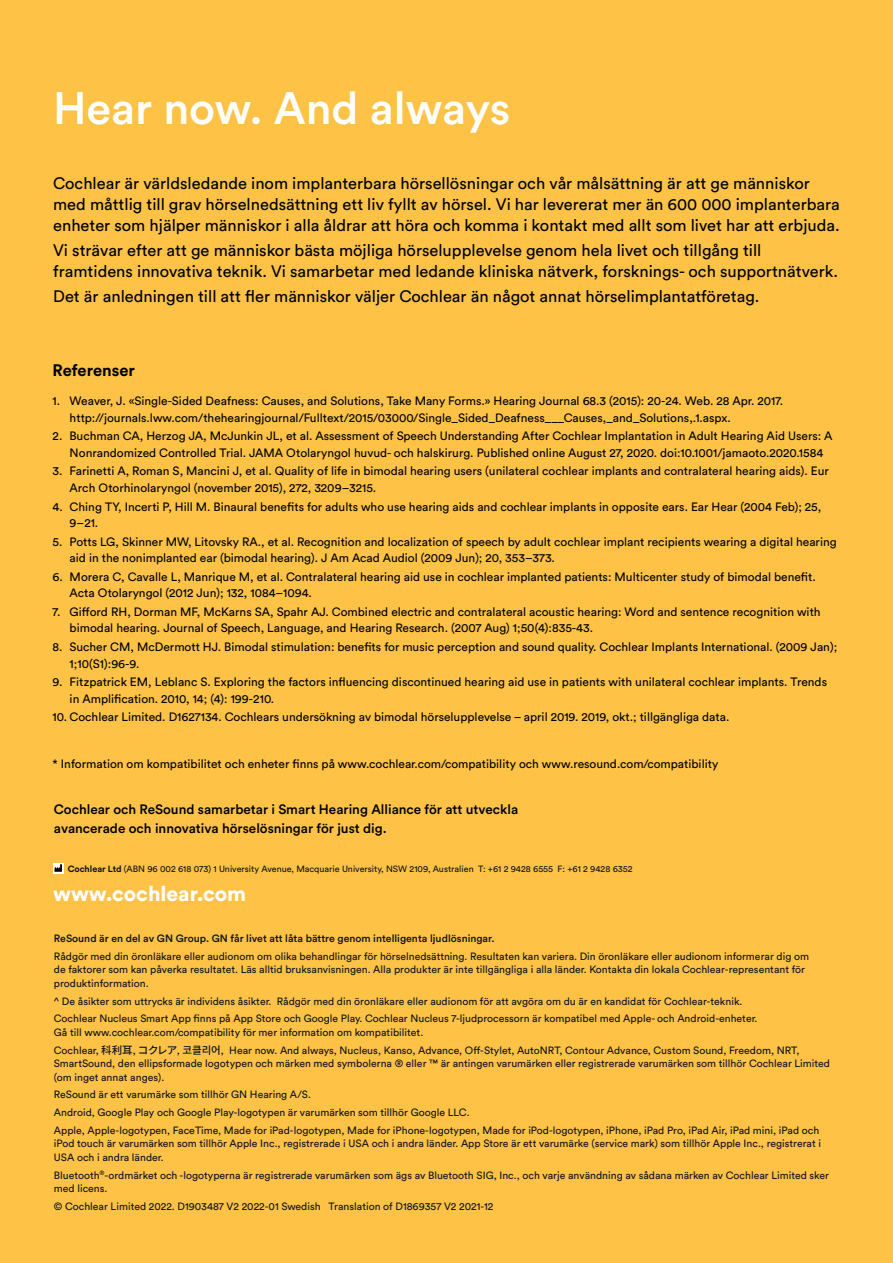
<style>
.page{position:relative;width:893px;height:1263px;background:#fdc246}
.page>*{position:absolute;margin:0;border:0;box-sizing:border-box;transform-origin:0 0}
.t1{font:500 45px "Circular Std";color:#fff}
.t2{font:900 21px "Circular Std";color:#fff}
.t3{font:16.5px/21px "Circular Std";color:#000}
.t4{font:700 16.5px "Circular Std";color:#000}
.t5{font:500 13.5px/19.5px "Circular Std";color:#000}
.t6{font:12px/16.5px "Circular Std";color:#000}
.t7{font:10.5px/13.5px "Circular Std";color:#0e131c}
.t8{font:500 10.5px "Circular Std";color:#0e131c}
.t9{font:9px "Circular Std";color:#0e131c}
.s1{font-weight:700}
.s2{font-family:"Noto Sans SC";font-weight:500}
.s3{font-family:"Noto Sans JP";font-weight:500}
.s4{font-family:"Noto Sans KR";font-weight:500}
</style>
<div class="page">
<svg style="left:53px;top:863px;width:10px;height:10px"></svg>
<svg style="left:55px;top:864px;width:7px;height:8px"></svg>
<h1 class="t1" style="left:53px;top:80px;width:459px">Hear now. And always</h1>
<p class="t3" style="left:53px;top:172px;width:788px">Cochlear är världsledande inom implanterbara hörsellösningar och vår målsättning är att ge människor med måttlig till grav hörselnedsättning ett liv fyllt av hörsel. Vi har levererat mer än 600 000 implanterbara enheter som hjälper människor i alla åldrar att höra och komma i kontakt med allt som livet har att erbjuda.</p>
<h3 class="t3" style="left:53px;top:240px;width:786px">Vi strävar efter att ge människor bästa möjliga hörselupplevelse genom hela livet och tillgång till framtidens innovativa teknik. Vi samarbetar med ledande kliniska nätverk, forsknings- och supportnätverk.</h3>
<h3 class="t3" style="left:53px;top:286px;width:708px">Det är anledningen till att fler människor väljer Cochlear än något annat hörselimplantatföretag.</h3>
<h3 class="t4" style="left:53px;top:359px;width:84px">Referenser</h3>
<p class="t6" style="left:70px;top:393px;width:715px;text-indent:-17px">1. Weaver, J. «Single-Sided Deafness: Causes, and Solutions, Take Many Forms.» Hearing Journal 68.3 (2015): 20-24. Web. 28 Apr. 2017. http://journals.lww.com/thehearingjournal/Fulltext/2015/03000/Single_Sided_Deafness___Causes,_and_Solutions,.1.aspx.</p>
<p class="t6" style="left:70px;top:428px;width:764px;text-indent:-17px">2. Buchman CA, Herzog JA, McJunkin JL, et al. Assessment of Speech Understanding After Cochlear Implantation in Adult Hearing Aid Users: A<br>Nonrandomized Controlled Trial. JAMA Otolaryngol huvud- och halskirurg. Published online August 27, 2020. doi:10.1001/jamaoto.2020.1584</p>
<p class="t6" style="left:70px;top:463px;width:761px;text-indent:-17px">3. Farinetti A, Roman S, Mancini J, et al. Quality of life in bimodal hearing users (unilateral cochlear implants and contralateral hearing aids). Eur<br>Arch Otorhinolaryngol (november 2015), 272, 3209–3215.</p>
<p class="t6" style="left:70px;top:498px;width:753px;text-indent:-17px">4. Ching TY, Incerti P, Hill M. Binaural benefits for adults who use hearing aids and cochlear implants in opposite ears. Ear Hear (2004 Feb); 25,<br>9–21.</p>
<p class="t6" style="left:70px;top:533px;width:768px;text-indent:-17px">5. Potts LG, Skinner MW, Litovsky RA., et al. Recognition and localization of speech by adult cochlear implant recipients wearing a digital hearing aid in the nonimplanted ear (bimodal hearing). J Am Acad Audiol (2009 Jun); 20, 353–373.</p>
<p class="t6" style="left:70px;top:568px;width:748px;text-indent:-17px">6. Morera C, Cavalle L, Manrique M, et al. Contralateral hearing aid use in cochlear implanted patients: Multicenter study of bimodal benefit.<br>Acta Otolaryngol (2012 Jun); 132, 1084–1094.</p>
<p class="t6" style="left:70px;top:603px;width:752px;text-indent:-17px">7. Gifford RH, Dorman MF, McKarns SA, Spahr AJ. Combined electric and contralateral acoustic hearing: Word and sentence recognition with bimodal hearing. Journal of Speech, Language, and Hearing Research. (2007 Aug) 1;50(4):835-43.</p>
<p class="t6" style="left:70px;top:638px;width:769px;text-indent:-17px">8. Sucher CM, McDermott HJ. Bimodal stimulation: benefits for music perception and sound quality. Cochlear Implants International. (2009 Jan);<br>1;10(S1):96-9.</p>
<p class="t6" style="left:70px;top:674px;width:759px;text-indent:-17px">9. Fitzpatrick EM, Leblanc S. Exploring the factors influencing discontinued hearing aid use in patients with unilateral cochlear implants. Trends in Amplification. 2010, 14; (4): 199-210.</p>
<p class="t6" style="left:53px;top:709px;width:678px">10. Cochlear Limited. D1627134. Cochlears undersökning av bimodal hörselupplevelse – april 2019. 2019, okt.; tillgängliga data.</p>
<p class="t6" style="left:53px;top:755px;width:667px">* Information om kompatibilitet och enheter finns på www.cochlear.com/compatibility och www.resound.com/compatibility</p>
<p class="t5" style="left:54px;top:799px;width:466px">Cochlear och ReSound samarbetar i Smart Hearing Alliance för att utveckla avancerade och innovativa hörselösningar för just dig.</p>
<p class="t9" style="left:68px;top:863px;width:566px"><span class="s1">Cochlear Ltd</span> (ABN 96 002 618 073) 1 University Avenue, Macquarie University, NSW 2109, Australien T: +61 2 9428 6555 F: +61 2 9428 6352</p>
<h2 class="t2" style="left:53px;top:879px;width:194px">www.cochlear.com</h2>
<p class="t8" style="left:54px;top:932px;width:442px">ReSound är en del av GN Group. GN får livet att låta bättre genom intelligenta ljudlösningar.</p>
<p class="t7" style="left:54px;top:949px;width:757px">Rådgör med din öronläkare eller audionom om olika behandlingar för hörselnedsättning. Resultaten kan variera. Din öronläkare eller audionom informerar dig om de faktorer som kan påverka resultatet. Läs alltid bruksanvisningen. Alla produkter är inte tillgängliga i alla länder. Kontakta din lokala Cochlear-representant för produktinformation.</p>
<p class="t7" style="left:54px;top:992px;width:705px;line-height:17.7px">^ De åsikter som uttrycks är individens åsikter. Rådgör med din öronläkare eller audionom för att avgöra om du är en kandidat för Cochlear-teknik.<br>Cochlear Nucleus Smart App finns på App Store och Google Play. Cochlear Nucleus 7-ljudprocessorn är kompatibel med Apple- och Android-enheter.</p>
<p class="t7" style="left:54px;top:1023px;width:747px;line-height:17.7px">Gå till www.cochlear.com/compatibility för mer information om kompatibilitet.<br>Cochlear, <span class="s2">科利耳</span>, <span class="s3">コクレア</span>, <span class="s4">코클리어</span>, Hear now. And always, Nucleus, Kanso, Advance, Off-Stylet, AutoNRT, Contour Advance, Custom Sound, Freedom, NRT,</p>
<p class="t7" style="left:54px;top:1056px;width:778px">SmartSound, den ellipsformade logotypen och märken med symbolerna ® eller ™ är antingen varumärken eller registrerade varumärken som tillhör Cochlear Limited (om inget annat anges).</p>
<p class="t7" style="left:54px;top:1086px;width:767px;line-height:17.7px">ReSound är ett varumärke som tillhör GN Hearing A/S.<br>Android, Google Play och Google Play-logotypen är varumärken som tillhör Google LLC.<br>Apple, Apple-logotypen, FaceTime, Made for iPad-logotypen, Made for iPhone-logotypen, Made for iPod-logotypen, iPhone, iPad Pro, iPad Air, iPad mini, iPad och</p>
<p class="t7" style="left:54px;top:1137px;width:769px">iPod touch är varumärken som tillhör Apple Inc., registrerade i USA och i andra länder. App Store är ett varumärke (service mark) som tillhör Apple Inc., registrerat i<br>USA och i andra länder.</p>
<p class="t7" style="left:54px;top:1168px;width:777px">Bluetooth<sup>®</sup>-ordmärket och -logotyperna är registrerade varumärken som ägs av Bluetooth SIG, Inc., och varje användning av sådana märken av Cochlear Limited sker med licens.</p>
<p class="t7" style="left:54px;top:1199px;width:441px">© Cochlear Limited 2022. D1903487 V2 2022-01 Swedish Translation of D1869357 V2 2021-12</p>
</div>
